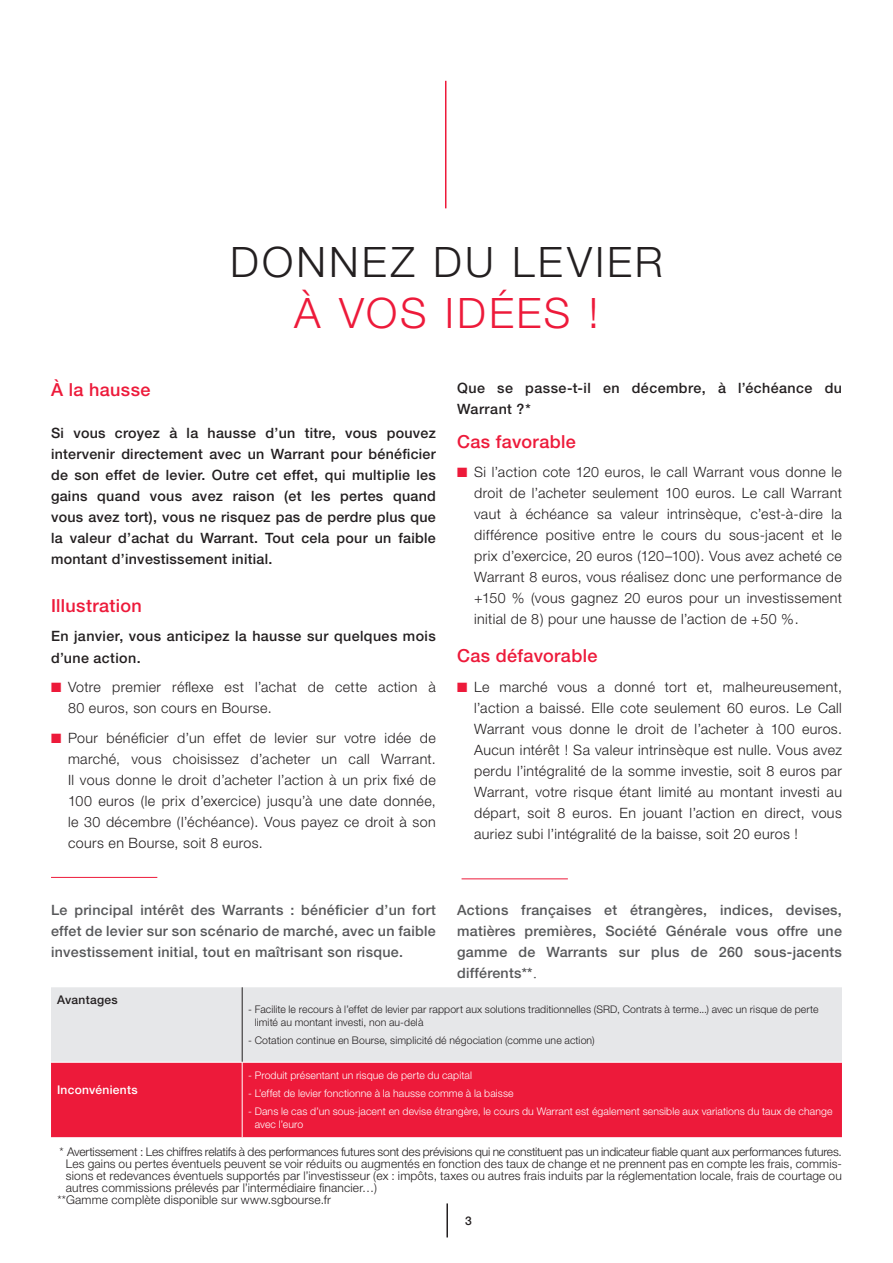
<style>
.page{position:relative;width:893px;height:1263px;background:#fff}
.page>*{position:absolute;margin:0;border:0;box-sizing:border-box;transform-origin:0 0}
.t1{font:300 42px "Helvetica Neue LT Std";letter-spacing:.075em;color:#231f20}
.t2{font:300 42px "Helvetica Neue LT Std";letter-spacing:.065em;color:#ed1a3a}
.t3{font:500 18px "Helvetica Neue";letter-spacing:.02em;color:#ed1a3a}
.t4{font:300 14.25px/21px "Helvetica Neue";letter-spacing:.03em;color:#231f20;text-align:justify}
.t5{font:500 14.25px/21px "Helvetica Neue LT Std";letter-spacing:.02em;color:#231f20;text-align:justify}
.t6{font:500 14.25px/21px "Helvetica Neue LT Std";letter-spacing:.02em;color:#57585a;text-align:justify}
.t7{font:500 14.25px/21px "Helvetica Neue";letter-spacing:.03em;color:#231f20}
.t8{font:300 12px "Helvetica Neue";letter-spacing:.01em;color:#231f20}
.t9{font:300 12px "Helvetica Neue";letter-spacing:-.015em;color:#231f20}
.t10{font:500 12px "Helvetica Neue LT Std";letter-spacing:.025em;color:#fff}
.t11{font:500 12px "Helvetica Neue LT Std";letter-spacing:.025em;color:#231f20}
.t12{font:500 12px "Helvetica Neue";color:#231f20}
.t13{font:300 10.5px/13.5px "Helvetica Neue LT Std";letter-spacing:.01em;color:#231f20}
.t14{font:300 10.5px/13.5px "Helvetica Neue LT Std";letter-spacing:.01em;color:#fff}
.s1{color:#ed1a3a}
.s2{font-family:"Times New Roman";font-weight:400;font-size:18px}
</style>
<div class="page">
<hr style="left:446px;top:1203px;width:2px;height:34px;background:#231f20">
<hr style="left:51px;top:877px;width:106px;height:1px;background:#ed1a3a">
<hr style="left:445px;top:81px;width:1px;height:127px;background:#ed1a3a">
<div style="left:51px;top:987px;width:791px;height:75px;background:#e6e7e9"></div>
<div style="left:51px;top:1063px;width:791px;height:74px;background:#ed1a3a"></div>
<hr style="left:242px;top:987px;width:1px;height:75px;background:#231f20">
<hr style="left:242px;top:1062px;width:1px;height:75px;background:#fff">
<hr style="left:462px;top:878px;width:106px;height:1px;background:#ed1a3a">
<h1 class="t1" style="left:230px;top:236px;width:434px">DONNEZ DU LEVIER</h1>
<h1 class="t2" style="left:294px;top:287px;width:306px">À VOS IDÉES !</h1>
<p class="t3" style="left:51px;top:378px;width:101px">À la hausse</p>
<p class="t5" style="left:51px;top:422px;width:386px">Si vous croyez à la hausse d’un titre, vous pouvez intervenir directement avec un Warrant pour bénéficier de son effet de levier. Outre cet effet, qui multiplie les gains quand vous avez raison (et les pertes quand vous avez tort), vous ne risquez pas de perdre plus que la valeur d’achat du Warrant. Tout cela pour un faible montant d’investissement initial.</p>
<p class="t3" style="left:51px;top:595px;width:92px">Illustration</p>
<p class="t7" style="left:51px;top:626px;width:386px">En janvier, vous anticipez la hausse sur quelques mois d’une action.</p>
<p class="t4" style="left:68px;top:676px;width:369px;text-indent:-17px"><span class="s1">■</span> Votre premier réflexe est l’achat de cette action à<br>80 euros, son cours en Bourse.</p>
<p class="t4" style="left:68px;top:727px;width:369px;text-indent:-17px"><span class="s1">■</span> Pour bénéficier d’un effet de levier sur votre idée de marché, vous choisissez d’acheter un call Warrant.<br>Il vous donne le droit d’acheter l’action à un prix fixé de 100 euros (le prix d’exercice) jusqu’à une date donnée, le 30 décembre (l’échéance). Vous payez ce droit à son cours en Bourse, soit 8 euros.</p>
<p class="t7" style="left:457px;top:377px;width:386px">Que se passe-t-il en décembre, à l’échéance du<br>Warrant ?*</p>
<p class="t3" style="left:457px;top:430px;width:120px">Cas favorable</p>
<p class="t4" style="left:474px;top:461px;width:369px;text-indent:-17px"><span class="s1">■</span> Si l’action cote 120 euros, le call Warrant vous donne le droit de l’acheter seulement 100 euros. Le call Warrant vaut à échéance sa valeur intrinsèque, c’est-à-dire la différence positive entre le cours du sous-jacent et le prix d’exercice, 20 euros (120–100). Vous avez acheté ce Warrant 8 euros, vous réalisez donc une performance de +150 % (vous gagnez 20 euros pour un investissement initial de 8) pour une hausse de l’action de +50 %.</p>
<p class="t3" style="left:457px;top:645px;width:142px">Cas défavorable</p>
<p class="t4" style="left:474px;top:676px;width:369px;text-indent:-17px"><span class="s1">■</span> Le marché vous a donné tort et, malheureusement, l’action a baissé. Elle cote seulement 60 euros. Le Call Warrant vous donne le droit de l’acheter à 100 euros.<br>Aucun intérêt ! Sa valeur intrinsèque est nulle. Vous avez perdu l’intégralité de la somme investie, soit 8 euros par Warrant, votre risque étant limité au montant investi au départ, soit 8 euros. En jouant l’action en direct, vous auriez subi l’intégralité de la baisse, soit 20 euros !</p>
<p class="t6" style="left:51px;top:899px;width:386px">Le principal intérêt des Warrants : bénéficier d’un fort effet de levier sur son scénario de marché, avec un faible investissement initial, tout en maîtrisant son risque.</p>
<p class="t6" style="left:457px;top:899px;width:386px">Actions françaises et étrangères, indices, devises, matières premières, Société Générale vous offre une gamme de Warrants sur plus de 260 sous-jacents différents**<span class="s2">.</span></p>
<p class="t11" style="left:57px;top:993px;width:62px">Avantages</p>
<p class="t10" style="left:57px;top:1083px;width:82px">Inconvénients</p>
<p class="t13" style="left:255px;top:1002px;width:565px;text-indent:-7px">- Facilite le recours à l’effet de levier par rapport aux solutions traditionnelles (SRD, Contrats à terme...) avec un risque de perte limité au montant investi, non au-delà</p>
<p class="t13" style="left:248px;top:1033px;width:348px">- Cotation continue en Bourse, simplicité dé négociation (comme une action)</p>
<p class="t14" style="left:248px;top:1068px;width:225px">- Produit présentant un risque de perte du capital</p>
<p class="t14" style="left:248px;top:1086px;width:267px">- L’effet de levier fonctionne à la hausse comme à la baisse</p>
<p class="t14" style="left:255px;top:1104px;width:579px;text-indent:-7px">- Dans le cas d’un sous-jacent en devise étrangère, le cours du Warrant est également sensible aux variations du taux de change avec l’euro</p>
<p class="t9" style="left:60px;top:1145px;width:784px">* Avertissement : Les chiffres relatifs à des performances futures sont des prévisions qui ne constituent pas un indicateur fiable quant aux performances futures.</p>
<p class="t8" style="left:66px;top:1157px;width:777px">Les gains ou pertes éventuels peuvent se voir réduits ou augmentés en fonction des taux de change et ne prennent pas en compte les frais, commis-</p>
<p class="t8" style="left:66px;top:1169px;width:777px">sions et redevances éventuels supportés par l’investisseur (ex : impôts, taxes ou autres frais induits par la réglementation locale, frais de courtage ou</p>
<p class="t8" style="left:66px;top:1181px;width:313px">autres commissions prélevés par l’intermédiaire financier…)</p>
<p class="t8" style="left:57px;top:1193px;width:275px">**Gamme complète disponible sur www.sgbourse.fr</p>
<p class="t12" style="left:465px;top:1213px;width:8px">3</p>
</div>
